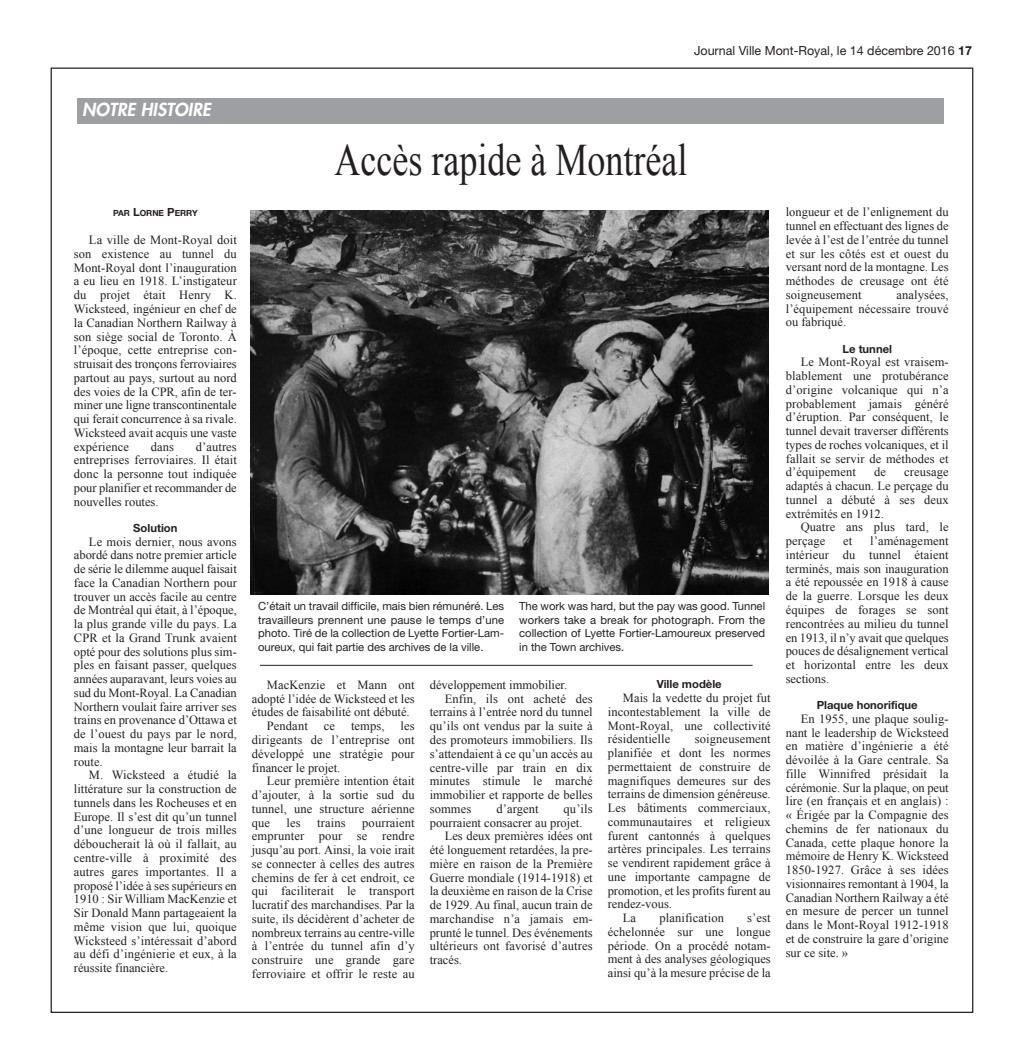
<style>
.page{position:relative;width:1024px;height:1058px;background:#fff}
.page>*{position:absolute;margin:0;border:0;box-sizing:border-box;transform-origin:0 0}
.t1{font:45px "Times New Roman";color:#231f20;scale:.8 1}
.t2{font:italic 800 17.5px "Futura";letter-spacing:.005em;color:#fff}
.t3{font:12.5px/13.8px "Times New Roman";letter-spacing:.01em;color:#231f20;text-align:justify}
.t4{font:12.5px "Helvetica Neue";color:#231f20}
.t5{font:12.5px "Times New Roman";letter-spacing:-.01em;color:#231f20}
.t6{font:11.25px/13.5px "Helvetica Neue";color:#231f20;text-align:justify}
.t7{font:700 11.25px "Helvetica Neue";color:#231f20}
.t8{font:700 8.5px "Helvetica Neue";color:#231f20}
.s1{font-weight:700}
.s2{font-size:11.25px}
</style>
<div class="page">
<img style="left:250px;top:210px;width:519px;height:385px">
<div style="left:77px;top:98px;width:866px;height:25px;background:#9d9fa2"></div>
<hr style="left:260px;top:665px;width:492px;height:1px;background:#231f20">
<p class="t4" style="left:694px;top:46px;width:280px">Journal Ville Mont-Royal, le 14 décembre 2016 <span class="s1">17</span></p>
<h2 class="t2" style="left:82px;top:101px;width:130px">NOTRE HISTOIRE</h2>
<p class="t8" style="left:113px;top:210px;width:86px">PAR <span class="s2">L</span>ORNE <span class="s2">P</span>ERRY</p>
<p class="t3" style="left:74px;top:233px;width:164px;text-indent:15px">La ville de Mont-Royal doit son existence au tunnel du Mont-Royal dont l’inauguration a eu lieu en 1918. L’instigateur du projet était Henry K.<br>Wicksteed, ingénieur en chef de la Canadian Northern Railway à son siège social de Toronto. À l’époque, cette entreprise con&shy;struisait des tronçons ferroviaires partout au pays, surtout au nord des voies de la CPR, afin de ter&shy;miner une ligne transcontinentale qui ferait concurrence à sa rivale.<br>Wicksteed avait acquis une vaste expérience</p>
<p class="t3" style="left:74px;top:439px;width:164px;text-indent:122px">d’autres entreprises ferroviaires. Il était donc la personne tout indiquée pour planifier et recommander de nouvelles routes.</p>
<p class="t7" style="left:133px;top:524px;width:46px">Solution</p>
<p class="t3" style="left:74px;top:534px;width:164px;text-indent:15px">Le mois dernier, nous avons abordé dans notre premier article de série le dilemme auquel faisait face la Canadian Northern pour trouver un accès facile au centre de Montréal qui était, à l’époque, la plus grande ville du pays. La CPR et la Grand Trunk avaient opté pour des solutions plus sim&shy;ples en faisant passer, quelques années auparavant, leurs voies au sud du Mont-Royal. La Canadian Northern voulait faire arriver ses trains en provenance d’Ottawa et de l’ouest du pays par le nord, mais la montagne leur barrait la route.</p>
<p class="t3" style="left:74px;top:768px;width:164px;text-indent:15px">M. Wicksteed a étudié la littérature sur la construction de tunnels dans les Rocheuses et en Europe. Il s’est dit qu’un tunnel d’une longueur de trois milles déboucherait là où il fallait, au centre-ville à proximité des autres gares importantes. Il a proposé l’idée à ses supérieurs en 1910 : Sir William MacKenzie et Sir Donald Mann partageaient la même vision que lui, quoique Wicksteed s’intéressait d’abord au défi d’ingénierie et eux, à la réussite financière.</p>
<p class="t3" style="left:151px;top:439px;width:25px">dans</p>
<h1 class="t1" style="left:335px;top:135px;width:443px">Accès rapide à Montréal</h1>
<p class="t6" style="left:258px;top:600px;width:247px">C’était un travail difficile, mais bien rémunéré. Les travailleurs prennent une pause le temps d’une photo. Tiré de la collection de Lyette Fortier-Lam&shy;oureux, qui fait partie des archives de la ville.</p>
<p class="t6" style="left:519px;top:600px;width:247px">The work was hard, but the pay was good. Tunnel workers take a break for photograph. From the collection of Lyette Fortier-Lamoureux preserved in the Town archives.</p>
<p class="t3" style="left:267px;top:678px;width:149px">MacKenzie et Mann ont</p>
<p class="t3" style="left:252px;top:691px;width:164px">adopté l’idée de Wicksteed et les</p>
<p class="t3" style="left:252px;top:705px;width:159px">études de faisabilité ont débuté.</p>
<p class="t3" style="left:267px;top:719px;width:43px">Pendant</p>
<p class="t3" style="left:324px;top:719px;width:13px">ce</p>
<p class="t3" style="left:351px;top:719px;width:35px">temps,</p>
<p class="t3" style="left:252px;top:719px;width:164px;text-indent:149px">les dirigeants de l’entreprise ont développé une stratégie pour financer le projet.</p>
<p class="t3" style="left:252px;top:774px;width:164px;text-indent:15px">Leur première intention était d’ajouter, à la sortie sud du tunnel, une structure aérienne que</p>
<p class="t3" style="left:252px;top:815px;width:164px;text-indent:110px">pourraient emprunter pour se rendre jusqu’au port. Ainsi, la voie irait se connecter à celles des autres chemins de fer à cet endroit, ce qui faciliterait le transport lucratif des marchandises. Par la suite, ils décidèrent d’acheter de nombreux terrains au centre-ville à l’entrée du tunnel afin d’y construire une grande gare ferroviaire et offrir le reste au</p>
<p class="t3" style="left:287px;top:815px;width:16px">les</p>
<p class="t3" style="left:317px;top:815px;width:30px">trains</p>
<p class="t3" style="left:430px;top:678px;width:139px">développement immobilier.</p>
<p class="t3" style="left:445px;top:691px;width:149px">Enfin, ils ont acheté des</p>
<p class="t3" style="left:430px;top:705px;width:164px">terrains à l’entrée nord du tunnel</p>
<p class="t3" style="left:430px;top:719px;width:164px">qu’ils ont vendus par la suite à</p>
<p class="t3" style="left:430px;top:733px;width:164px">des promoteurs immobiliers. Ils</p>
<p class="t3" style="left:430px;top:746px;width:164px">s’attendaient à ce qu’un accès au</p>
<p class="t3" style="left:430px;top:760px;width:164px">centre-ville par train en dix</p>
<p class="t3" style="left:430px;top:774px;width:164px">minutes stimule le marché</p>
<p class="t3" style="left:430px;top:788px;width:164px">immobilier et rapporte de belles</p>
<p class="t3" style="left:430px;top:801px;width:43px">sommes</p>
<p class="t3" style="left:496px;top:801px;width:44px">d’argent</p>
<p class="t3" style="left:563px;top:801px;width:31px">qu’ils</p>
<p class="t3" style="left:430px;top:815px;width:154px">pourraient consacrer au projet.</p>
<p class="t3" style="left:445px;top:829px;width:149px">Les deux premières idées ont</p>
<p class="t3" style="left:430px;top:843px;width:164px">été longuement retardées, la pre-</p>
<p class="t3" style="left:430px;top:856px;width:164px">mière en raison de la Première</p>
<p class="t3" style="left:430px;top:870px;width:164px">Guerre mondiale (1914-1918) et</p>
<p class="t3" style="left:430px;top:884px;width:164px">la deuxième en raison de la Crise</p>
<p class="t3" style="left:430px;top:898px;width:164px">de 1929. Au final, aucun train de</p>
<p class="t3" style="left:430px;top:911px;width:164px">marchandise n’a jamais em-</p>
<p class="t3" style="left:430px;top:925px;width:164px">prunté le tunnel. Des événements</p>
<p class="t3" style="left:430px;top:939px;width:164px">ultérieurs ont favorisé d’autres</p>
<p class="t3" style="left:430px;top:953px;width:34px">tracés.</p>
<p class="t7" style="left:657px;top:680px;width:66px">Ville modèle</p>
<p class="t3" style="left:608px;top:691px;width:164px;text-indent:15px">Mais la vedette du projet fut incontestablement la ville de Mont-Royal, une collectivité résidentielle</p>
<p class="t3" style="left:695px;top:732px;width:77px">soigneusement</p>
<p class="t3" style="left:608px;top:746px;width:164px">planifiée et dont les normes</p>
<p class="t3" style="left:608px;top:759px;width:164px">permettaient de construire de</p>
<p class="t3" style="left:608px;top:773px;width:164px">magnifiques demeures sur des</p>
<p class="t3" style="left:608px;top:787px;width:164px">terrains de dimension généreuse.</p>
<p class="t3" style="left:608px;top:801px;width:164px">Les bâtiments commerciaux,</p>
<p class="t3" style="left:608px;top:814px;width:164px">communautaires et religieux</p>
<p class="t3" style="left:608px;top:828px;width:164px">furent cantonnés à quelques</p>
<p class="t3" style="left:608px;top:842px;width:164px">artères principales. Les terrains</p>
<p class="t3" style="left:608px;top:856px;width:164px">se vendirent rapidement grâce à</p>
<p class="t3" style="left:608px;top:869px;width:164px">une importante campagne de</p>
<p class="t5" style="left:608px;top:883px;width:164px">promotion, et les profits furent au</p>
<p class="t3" style="left:608px;top:897px;width:66px">rendez-vous.</p>
<p class="t3" style="left:623px;top:911px;width:15px">La</p>
<p class="t3" style="left:659px;top:911px;width:66px">planification</p>
<p class="t3" style="left:608px;top:911px;width:164px;text-indent:140px">s’est échelonnée sur une longue période. On a procédé notam&shy;ment à des analyses géologiques ainsi qu’à la mesure précise de la</p>
<p class="t3" style="left:786px;top:205px;width:164px">longueur et de l’enlignement du tunnel en effectuant des lignes de levée à l’est de l’entrée du tunnel et sur les côtés est et ouest du versant nord de la montagne. Les méthodes de creusage ont été soigneusement</p>
<p class="t3" style="left:786px;top:288px;width:164px;text-indent:111px">analysées, l’équipement nécessaire trouvé ou fabriqué.</p>
<p class="t7" style="left:842px;top:344px;width:51px">Le tunnel</p>
<p class="t3" style="left:786px;top:355px;width:164px;text-indent:15px">Le Mont-Royal est vraisem&shy;blablement une protubérance d’origine volcanique qui n’a probablement jamais généré d’éruption. Par conséquent, le tunnel devait traverser différents types de roches volcaniques, et il fallait se servir de méthodes et d’équipement</p>
<p class="t3" style="left:874px;top:465px;width:13px">de</p>
<p class="t3" style="left:786px;top:465px;width:164px;text-indent:118px">creusage adaptés à chacun. Le perçage du tunnel a débuté à ses deux extrémités en 1912.</p>
<p class="t3" style="left:786px;top:520px;width:164px;text-indent:15px">Quatre ans plus tard, le perçage</p>
<p class="t3" style="left:786px;top:534px;width:164px;text-indent:84px">l’aménagement intérieur du tunnel étaient terminés, mais son inauguration a été repoussée en 1918 à cause de la guerre. Lorsque les deux équipes de forages se sont rencontrées au milieu du tunnel en 1913, il n’y avait que quelques pouces de désalignement vertical et horizontal entre les deux sections.</p>
<p class="t7" style="left:817px;top:701px;width:102px">Plaque honorifique</p>
<p class="t3" style="left:786px;top:711px;width:164px;text-indent:15px">En 1955, une plaque soulig&shy;nant le leadership de Wicksteed en matière d’ingénierie a été dévoilée à la Gare centrale. Sa fille Winnifred présidait la cérémonie. Sur la plaque, on peut lire (en français et en anglais) : « Érigée par la Compagnie des chemins de fer nationaux du Canada, cette plaque honore la mémoire de Henry K. Wicksteed 1850-1927. Grâce à ses idées visionnaires remontant à 1904, la Canadian Northern Railway a été en mesure de percer un tunnel dans le Mont-Royal 1912-1918 et de construire la gare d’origine sur ce site. »</p>
<p class="t3" style="left:843px;top:534px;width:11px">et</p>
</div>
